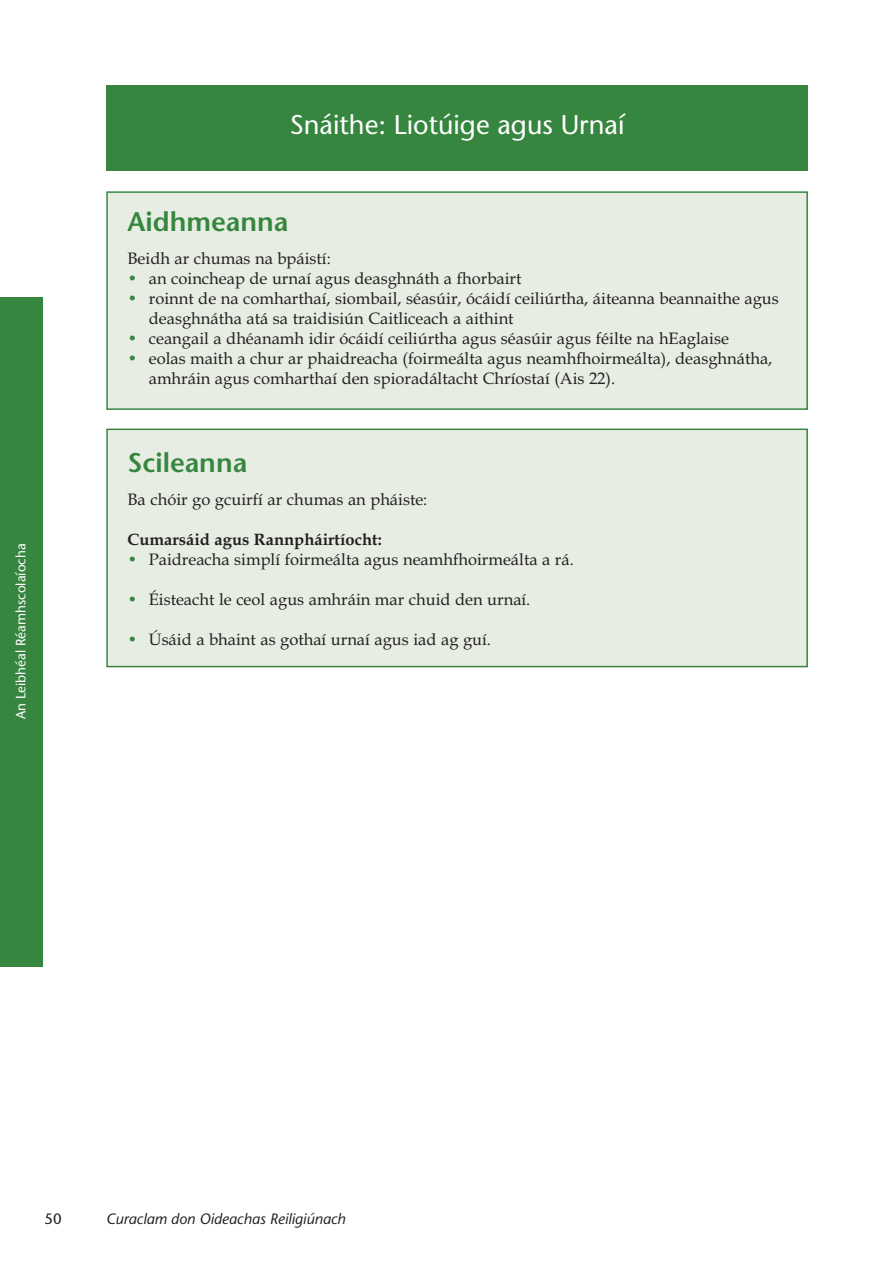
<style>
.page{position:relative;width:893px;height:1263px;background:#fff}
.page>*{position:absolute;margin:0;border:0;box-sizing:border-box;transform-origin:0 0}
.t1{font:27px "Stone Sans";color:#fff}
.t2{font:600 27px "Stone Sans";color:#36863f}
.t3{font:16.5px/20px "Book Antiqua";color:#231f20}
.t4{font:700 16.5px "Book Antiqua";color:#231f20}
.t5{font:italic 15px "Stone Sans";color:#231f20}
.t6{font:15px "Stone Sans";color:#231f20}
.t7{font:13.5px "Stone Sans";color:#fff}
.s1{color:#36863f}
</style>
<div class="page">
<div style="left:108px;top:430px;width:698px;height:236px;background:#e7ede3"></div>
<div style="left:106px;top:429px;width:702px;height:238px;border:2px solid #36863f"></div>
<div style="left:108px;top:193px;width:698px;height:215px;background:#e7ede3"></div>
<div style="left:106px;top:191px;width:702px;height:219px;border:2px solid #36863f"></div>
<div style="left:106px;top:85px;width:702px;height:85px;background:#36863f"></div>
<div style="left:0;top:298px;width:43px;height:669px;background:#36863f"></div>
<p class="t7" style="left:15px;top:719px;width:177px;rotate:-90deg">An Leibhéal Réamhscolaíocha</p>
<h1 class="t1" style="left:290px;top:114px;width:336px">Snáithe: Liotúige agus Urnaí</h1>
<h1 class="t2" style="left:128px;top:211px;width:162px">Aidhmeanna</h1>
<p class="t3" style="left:128px;top:249px;width:205px">Beidh ar chumas na bpáistí:</p>
<p class="t3" style="left:128px;top:269px;width:395px"><span class="s1">•</span> an coincheap de urnaí agus deasghnáth a fhorbairt</p>
<p class="t3" style="left:149px;top:289px;width:632px;text-indent:-21px"><span class="s1">•</span> roinnt de na comharthaí, siombail, séasúir, ócáidí ceiliúrtha, áiteanna beannaithe agus deasghnátha atá sa traidisiún Caitliceach a aithint</p>
<p class="t3" style="left:128px;top:328px;width:603px"><span class="s1">•</span> ceangail a dhéanamh idir ócáidí ceiliúrtha agus séasúir agus féilte na hEaglaise</p>
<p class="t3" style="left:149px;top:348px;width:625px;text-indent:-21px"><span class="s1">•</span> eolas maith a chur ar phaidreacha (foirmeálta agus neamhfhoirmeálta), deasghnátha, amhráin agus comharthaí den spioradáltacht Chríostaí (Ais 22).</p>
<h1 class="t2" style="left:128px;top:452px;width:121px">Scileanna</h1>
<p class="t3" style="left:128px;top:489px;width:301px">Ba chóir go gcuirfí ar chumas an pháiste:</p>
<p class="t4" style="left:128px;top:530px;width:256px">Cumarsáid agus Rannpháirtíocht:</p>
<p class="t3" style="left:128px;top:549px;width:448px"><span class="s1">•</span> Paidreacha simplí foirmeálta agus neamhfhoirmeálta a rá.</p>
<p class="t3" style="left:128px;top:589px;width:404px"><span class="s1">•</span> Éisteacht le ceol agus amhráin mar chuid den urnaí.</p>
<p class="t3" style="left:128px;top:629px;width:365px"><span class="s1">•</span> Úsáid a bhaint as gothaí urnaí agus iad ag guí.</p>
<p class="t6" style="left:45px;top:1213px;width:19px">50</p>
<p class="t5" style="left:106px;top:1213px;width:241px">Curaclam don Oideachas Reiligiúnach</p>
</div>
